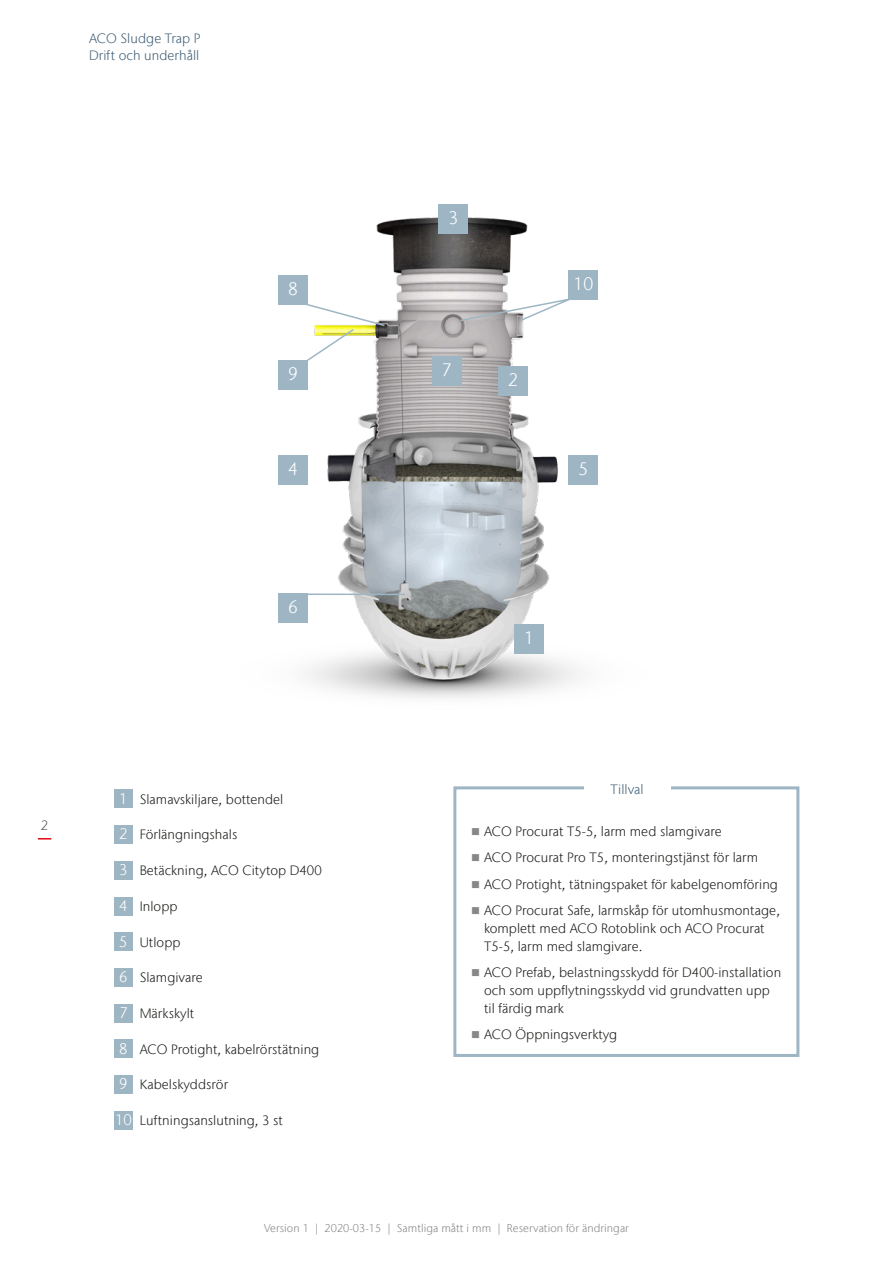
<style>
.page{position:relative;width:893px;height:1263px;background:#fff}
.page>*{position:absolute;margin:0;border:0;box-sizing:border-box;transform-origin:0 0}
.t1{font:300 18px "Stone Sans IIITC Com";color:#fff}
.t2{font:300 13.5px/17.9px "Stone Sans IIITC Com";letter-spacing:.005em;color:#1d1d1b}
.t3{font:300 13.5px/17.9px "Stone Sans IIITC Com";letter-spacing:.005em;color:#415f77}
.t4{font:300 13.5px "Stone Sans IIITC Com";color:#575756}
.t5{font:300 11.25px "Stone Sans IIITC Com";letter-spacing:.005em;color:#878787}
.s1{font-size:15.3px;color:#fff}
.s2{color:#878787}
</style>
<div class="page">
<img style="left:307px;top:217px;width:273px;height:482px">
<div style="left:278px;top:360px;width:30px;height:30px;background:#9eb6c4"></div>
<div style="left:278px;top:275px;width:30px;height:30px;background:#9eb6c4"></div>
<div style="left:278px;top:593px;width:30px;height:30px;background:#9eb6c4"></div>
<div style="left:432px;top:356px;width:29px;height:30px;background:#9eb6c4"></div>
<div style="left:568px;top:270px;width:30px;height:30px;background:#9eb6c4"></div>
<div style="left:568px;top:455px;width:30px;height:30px;background:#9eb6c4"></div>
<div style="left:278px;top:455px;width:30px;height:30px;background:#9eb6c4"></div>
<div style="left:438px;top:204px;width:30px;height:30px;background:#9eb6c4"></div>
<div style="left:498px;top:366px;width:30px;height:30px;background:#9eb6c4"></div>
<div style="left:514px;top:624px;width:30px;height:30px;background:#9eb6c4"></div>
<div style="left:114px;top:789px;width:19px;height:19px;background:#9eb6c4"></div>
<div style="left:114px;top:825px;width:19px;height:19px;background:#9eb6c4"></div>
<div style="left:114px;top:861px;width:19px;height:19px;background:#9eb6c4"></div>
<div style="left:114px;top:897px;width:19px;height:18px;background:#9eb6c4"></div>
<div style="left:114px;top:932px;width:19px;height:19px;background:#9eb6c4"></div>
<div style="left:114px;top:968px;width:19px;height:19px;background:#9eb6c4"></div>
<div style="left:114px;top:1004px;width:19px;height:18px;background:#9eb6c4"></div>
<div style="left:114px;top:1039px;width:19px;height:19px;background:#9eb6c4"></div>
<div style="left:114px;top:1075px;width:19px;height:19px;background:#9eb6c4"></div>
<div style="left:114px;top:1111px;width:19px;height:19px;background:#9eb6c4"></div>
<hr style="left:303px;top:593px;width:102px;height:2px;background:#9eb6c4">
<svg style="left:306px;top:302px;width:80px;height:63px"></svg>
<svg style="left:459px;top:295px;width:121px;height:27px"></svg>
<div style="left:453px;top:786px;width:346px;height:271px;border:3px solid #9eb6c4"></div>
<div style="left:584px;top:776px;width:86px;height:23px;background:#fff"></div>
<svg style="left:38px;top:838px;width:13px;height:1px"></svg>
<p class="t3" style="left:89px;top:29px;width:113px">ACO Sludge Trap P<br>Drift och underhåll</p>
<p class="t4" style="left:41px;top:816px;width:9px">2</p>
<h1 class="t1" style="left:288px;top:278px;width:11px">8</h1>
<h1 class="t1" style="left:288px;top:362px;width:11px">9</h1>
<h1 class="t1" style="left:448px;top:206px;width:11px">3</h1>
<h1 class="t1" style="left:442px;top:359px;width:11px">7</h1>
<h1 class="t1" style="left:508px;top:369px;width:11px">2</h1>
<h1 class="t1" style="left:573px;top:273px;width:21px">10</h1>
<h1 class="t1" style="left:288px;top:457px;width:11px">4</h1>
<h1 class="t1" style="left:578px;top:457px;width:11px">5</h1>
<h1 class="t1" style="left:288px;top:596px;width:11px">6</h1>
<p class="t2" style="left:119px;top:790px;width:166px"><span class="s1">1</span> Slamavskiljare, bottendel</p>
<p class="t2" style="left:119px;top:826px;width:120px"><span class="s1">2</span> Förlängningshals</p>
<p class="t2" style="left:119px;top:861px;width:204px"><span class="s1">3</span> Betäckning, ACO Citytop D400</p>
<p class="t2" style="left:119px;top:897px;width:60px"><span class="s1">4</span> Inlopp</p>
<p class="t2" style="left:119px;top:933px;width:63px"><span class="s1">5</span> Utlopp</p>
<p class="t2" style="left:119px;top:968px;width:85px"><span class="s1">6</span> Slamgivare</p>
<p class="t2" style="left:119px;top:1004px;width:76px"><span class="s1">7</span> Märkskylt</p>
<p class="t2" style="left:119px;top:1040px;width:202px"><span class="s1">8</span> ACO Protight, kabelrörstätning</p>
<p class="t2" style="left:119px;top:1076px;width:110px"><span class="s1">9</span> Kabelskyddsrör</p>
<p class="t2" style="left:115px;top:1111px;width:169px"><span class="s1">10</span> Luftningsanslutning, 3 st</p>
<h1 class="t1" style="left:524px;top:627px;width:11px">1</h1>
<p class="t3" style="left:611px;top:780px;width:35px">Tillval</p>
<p class="t2" style="left:471px;top:822px;width:252px"><span class="s2">■</span> ACO Procurat T5-5, larm med slamgivare</p>
<p class="t2" style="left:471px;top:848px;width:288px"><span class="s2">■</span> ACO Procurat Pro T5, monteringstjänst för larm</p>
<p class="t2" style="left:471px;top:875px;width:308px"><span class="s2">■</span> ACO Protight, tätningspaket för kabelgenomföring</p>
<p class="t2" style="left:484px;top:901px;width:297px;text-indent:-13px"><span class="s2">■</span> ACO Procurat Safe, larmskåp för utomhusmontage, komplett med ACO Rotoblink och ACO Procurat<br>T5-5, larm med slamgivare.</p>
<p class="t2" style="left:484px;top:963px;width:299px;text-indent:-13px"><span class="s2">■</span> ACO Prefab, belastningsskydd för D400-installation och som uppflytningsskydd vid grundvatten upp til färdig mark</p>
<p class="t2" style="left:471px;top:1025px;width:147px"><span class="s2">■</span> ACO Öppningsverktyg</p>
<p class="t5" style="left:264px;top:1221px;width:366px">Version 1 | 2020-03-15 | Samtliga mått i mm | Reservation för ändringar</p>
</div>
